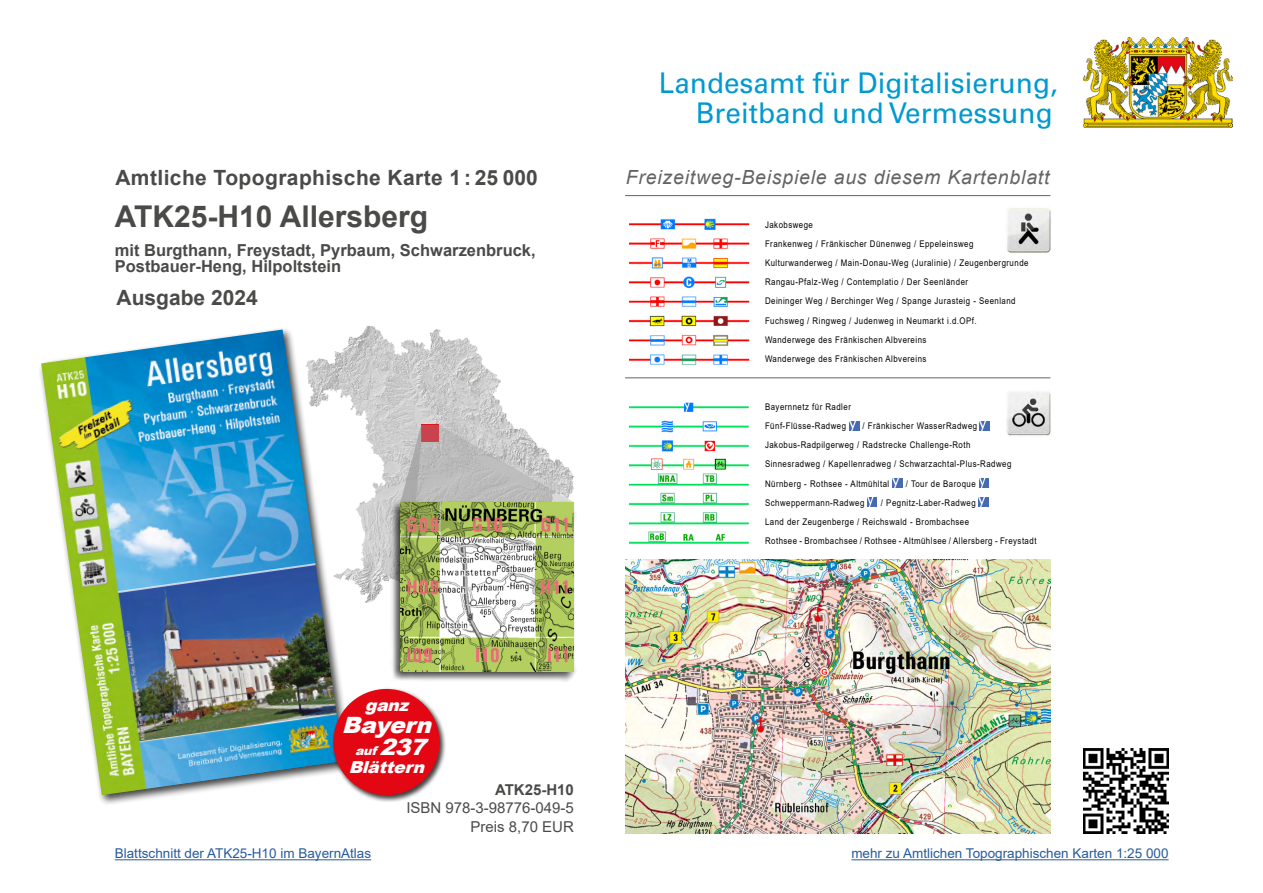
<style>
.page{position:relative;width:1263px;height:893px;background:#fff}
.page>*{position:absolute;margin:0;border:0;box-sizing:border-box;transform-origin:0 0}
.t1{font:700 30px "Arial";color:#4a4a49}
.t2{font:28.5px/30px "Univers";color:#0099d0;text-align:right}
.t3{font:italic 900 22.5px "Arial";color:#fff;scale:1.05 1}
.t4{font:700 21px "Arial";letter-spacing:.02em;color:#4a4a49}
.t5{font:700 21px "Arial";color:#4a4a49}
.t6{font:italic 19.5px "Arial";letter-spacing:.04em;color:#646363}
.t7{font:700 16.5px/16.5px "Arial";color:#4a4a49}
.t8{font:italic 900 16.5px "Arial";color:#fff;scale:1.05 1}
.t9{font:15px/18.8px "Arial";color:#4a4a49;text-align:right}
.t10{font:700 15px "Arial";color:#4a4a49}
.t11{font:13.5px "Arial";color:#275b9b}
.t12{font:italic 900 12px "Arial";color:#fff;scale:1.05 1}
.t13{font:9.15px/19.2px "Arial";letter-spacing:.06em;color:#000;scale:.86 1}
.s1{font-size:22.5px}
</style>
<div class="page">
<img style="left:354px;top:326px;width:159px;height:277px">
<svg style="left:401px;top:425px;width:173px;height:75px"></svg>
<hr style="left:625px;top:195px;width:425px;height:1px;background:#646363">
<hr style="left:625px;top:377px;width:425px;height:1px;background:#646363">
<div style="left:38px;top:326px;width:316px;height:480px;background:#000;opacity:.75"></div>
<img style="left:41px;top:330px;width:302px;height:465px">
<div style="left:390px;top:500px;width:186px;height:182px;background:#000;opacity:.75"></div>
<img style="left:401px;top:502px;width:173px;height:169px">
<img style="left:625px;top:559px;width:425px;height:274px">
<hr style="left:115px;top:859px;width:256px;height:1px;background:#275b9b">
<img style="left:629px;top:218px;width:121px;height:147px">
<img style="left:629px;top:402px;width:120px;height:142px">
<svg style="left:850px;top:421px;width:9px;height:9px"></svg>
<svg style="left:980px;top:421px;width:9px;height:9px"></svg>
<svg style="left:893px;top:479px;width:9px;height:9px"></svg>
<svg style="left:979px;top:479px;width:9px;height:9px"></svg>
<svg style="left:868px;top:498px;width:9px;height:9px"></svg>
<svg style="left:979px;top:498px;width:9px;height:9px"></svg>
<img style="left:1083px;top:748px;width:85px;height:85px">
<hr style="left:851px;top:859px;width:317px;height:1px;background:#275b9b">
<img style="left:1083px;top:38px;width:149px;height:89px">
<img style="left:1007px;top:208px;width:45px;height:46px">
<img style="left:1006px;top:391px;width:46px;height:45px">
<div style="left:331px;top:686px;width:115px;height:116px;background:#000;opacity:.75"></div>
<div style="left:333px;top:689px;width:107px;height:106px;background:#e30613;border-radius:50%"></div>
<h3 class="t4" style="left:115px;top:163px;width:424px">Amtliche Topographische Karte 1 : 25 000</h3>
<h1 class="t1" style="left:115px;top:195px;width:315px">ATK25-H10 Allersberg</h1>
<h3 class="t7" style="left:115px;top:242px;width:422px">mit Burgthann, Freystadt, Pyrbaum, Schwarzenbruck,<br>Postbauer-Heng, Hilpoltstein</h3>
<h3 class="t5" style="left:117px;top:282px;width:143px">Ausgabe 2024</h3>
<h2 class="t2" style="left:659px;top:68px;width:400px">Landesamt für Digitalisierung,<br>Breitband und Vermessung</h2>
<h3 class="t6" style="left:626px;top:165px;width:425px">Freizeitweg-Beispiele aus diesem Kartenblatt</h3>
<p class="t13" style="left:765px;top:215px;width:308px">Jakobswege<br>Frankenweg / Fränkischer Dünenweg / Eppeleinsweg Kulturwanderweg / Main-Donau-Weg (Juralinie) / Zeugenbergrunde Rangau-Pfalz-Weg / Contemplatio / Der Seenländer<br>Deininger Weg / Berchinger Weg / Spange Jurasteig - Seenland Fuchsweg / Ringweg / Judenweg in Neumarkt i.d.OPf.<br>Wanderwege des Fränkischen Albvereins<br>Wanderwege des Fränkischen Albvereins</p>
<p class="t13" style="left:765px;top:397px;width:101px">Bayernnetz für Radler<br>Fünf-Flüsse-Radweg</p>
<p class="t13" style="left:765px;top:416px;width:288px;text-indent:97px">/ Fränkischer WasserRadweg Jakobus-Radpilgerweg / Radstrecke Challenge-Roth Sinnesradweg / Kapellenradweg / Schwarzachtal-Plus-Radweg Nürnberg - Rothsee - Altmühltal</p>
<p class="t13" style="left:906px;top:474px;width:83px">/ Tour de Baroque</p>
<p class="t13" style="left:765px;top:493px;width:117px">Schweppermann-Radweg</p>
<p class="t13" style="left:765px;top:493px;width:317px;text-indent:116px">/ Pegnitz-Laber-Radweg<br>Land der Zeugenberge / Reichswald - Brombachsee<br>Rothsee - Brombachsee / Rothsee - Altmühlsee / Allersberg - Freystadt</p>
<h3 class="t8" style="left:365px;top:693px;width:49px">ganz</h3>
<h3 class="t3" style="left:342px;top:708px;width:94px">Bayern</h3>
<h3 class="t12" style="left:355px;top:742px;width:77px">auf <span class="s1">237</span></h3>
<h3 class="t8" style="left:349px;top:755px;width:79px">Blättern</h3>
<h3 class="t10" style="left:495px;top:779px;width:80px">ATK25-H10</h3>
<h3 class="t9" style="left:406px;top:798px;width:169px">ISBN 978-3-98776-049-5<br>Preis 8,70 EUR</h3>
<h3 class="t11" style="left:115px;top:844px;width:258px">Blattschnitt der ATK25-H10 im BayernAtlas</h3>
<h3 class="t11" style="left:851px;top:844px;width:319px">mehr zu Amtlichen Topographischen Karten 1:25 000</h3>
</div>
